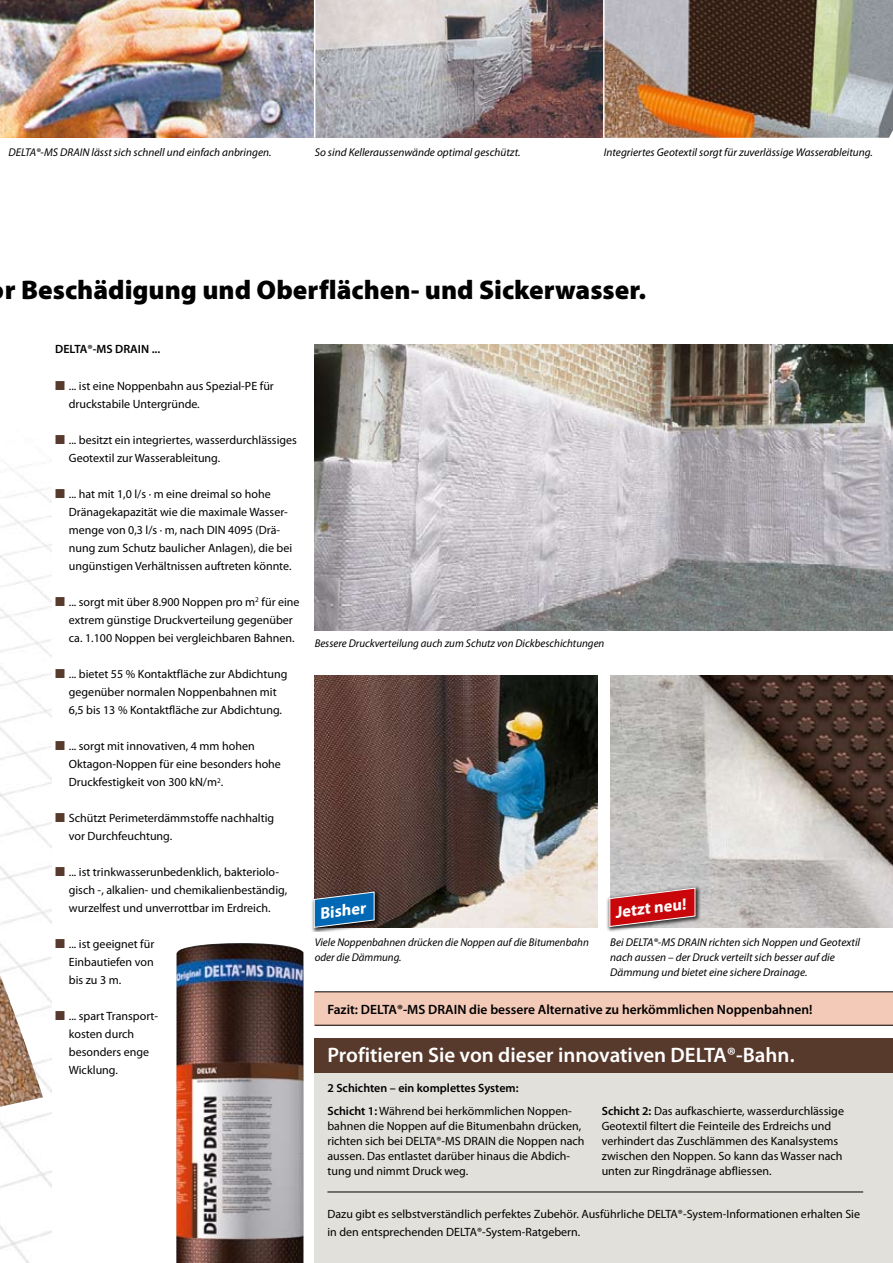
<style>
.page{position:relative;width:893px;height:1263px;background:#fff}
.page>*{position:absolute;margin:0;border:0;box-sizing:border-box;transform-origin:0 0}
.t1{font:900 27px "Myriad Pro Doerken";color:#000}
.t2{font:600 21px "Myriad Pro Doerken";color:#fff}
.t3{font:700 16.5px "Myriad Pro Doerken";color:#fff}
.t4{font:600 13.5px "Myriad Pro Doerken";color:#000}
.t5{font:12px/18px "Myriad Pro Doerken";color:#000}
.t6{font:600 12px/23px "Myriad Pro Doerken";color:#000}
.t7{font:italic 11.25px/15px "Myriad Pro Doerken";color:#000}
.s1{font-weight:600;color:#583a2d}
.s2{font-weight:400}
.s3{font-weight:600}
</style>
<div class="page">
<img style="left:0;top:0;width:893px;height:138px">
<hr style="left:314px;top:0;width:1px;height:138px;background:#fff">
<hr style="left:603px;top:0;width:2px;height:138px;background:#fff">
<img style="left:315px;top:344px;width:578px;height:286px">
<img style="left:315px;top:676px;width:282px;height:252px">
<img style="left:610px;top:676px;width:283px;height:252px">
<div style="left:315px;top:992px;width:578px;height:33px;background:#f3c9b7"></div>
<div style="left:315px;top:1042px;width:578px;height:221px;background:#e1e0da"></div>
<div style="left:315px;top:1039px;width:578px;height:34px;background:#583a2d"></div>
<hr style="left:327px;top:1191px;width:536px;height:1px;background:#000">
<img style="left:176px;top:943px;width:128px;height:320px">
<hr style="left:315px;top:991px;width:578px;height:1px;background:#000">
<hr style="left:315px;top:1025px;width:578px;height:1px;background:#000">
<div style="left:310px;top:887px;width:69px;height:45px;background:#000;opacity:.75"></div>
<svg style="left:314px;top:891px;width:61px;height:37px"></svg>
<div style="left:605px;top:884px;width:95px;height:48px;background:#000;opacity:.75"></div>
<svg style="left:609px;top:887px;width:87px;height:40px"></svg>
<img style="left:0;top:464px;width:51px;height:799px">
<img style="left:0;top:974px;width:43px;height:133px">
<p class="t7" style="left:9px;top:144px;width:264px">DELTA®-MS DRAIN lässt sich schnell und einfach anbringen.</p>
<p class="t7" style="left:315px;top:144px;width:207px">So sind Kelleraussenwände optimal geschützt.</p>
<p class="t7" style="left:604px;top:144px;width:271px">Integriertes Geotextil sorgt für zuverlässige Wasserableitung.</p>
<h1 class="t1" style="left:5px;top:272px;width:643px">r Beschädigung und Oberflächen- und Sickerwasser.</h1>
<p class="t6" style="left:55px;top:338px;width:106px">DELTA®-MS DRAIN ...</p>
<p class="t5" style="left:69px;top:377px;width:206px;text-indent:-14px"><span class="s1">■</span> ... ist eine Noppenbahn aus Spezial-PE für druckstabile Untergründe.</p>
<p class="t5" style="left:69px;top:431px;width:230px;text-indent:-14px"><span class="s1">■</span> ... besitzt ein integriertes, wasserdurchlässiges<br>Geotextil zur Wasserableitung.</p>
<p class="t5" style="left:69px;top:485px;width:225px;text-indent:-14px"><span class="s1">■</span> ... hat mit 1,0 l/s · m eine dreimal so hohe Dränagekapazität wie die maximale Wasser&shy;menge von 0,3 l/s · m, nach DIN 4095 (Drä&shy;nung zum Schutz baulicher Anlagen), die bei ungünstigen Verhältnissen auftreten könnte.</p>
<p class="t5" style="left:69px;top:593px;width:232px;text-indent:-14px"><span class="s1">■</span> ... sorgt mit über 8.900 Noppen pro m<sup>2</sup> für eine extrem günstige Druckverteilung gegenüber ca. 1.100 Noppen bei vergleichbaren Bahnen.</p>
<p class="t5" style="left:69px;top:665px;width:220px;text-indent:-14px"><span class="s1">■</span> ... bietet 55 % Kontaktfläche zur Abdichtung gegenüber normalen Noppenbahnen mit<br>6,5 bis 13 % Kontaktfläche zur Abdichtung.</p>
<p class="t5" style="left:69px;top:737px;width:214px;text-indent:-14px"><span class="s1">■</span> ... sorgt mit innovativen, 4 mm hohen<br>Oktagon-Noppen für eine besonders hohe<br>Druckfestigkeit von 300 kN/m<sup>2</sup>.</p>
<p class="t5" style="left:69px;top:809px;width:207px;text-indent:-14px"><span class="s1">■</span> Schützt Perimeterdämmstoffe nachhaltig vor Durchfeuchtung.</p>
<p class="t5" style="left:69px;top:863px;width:220px;text-indent:-14px"><span class="s1">■</span> ... ist trinkwasserunbedenklich, bakteriolo&shy;gisch -, alkalien- und chemikalienbeständig, wurzelfest und unverrottbar im Erdreich.</p>
<p class="t5" style="left:69px;top:935px;width:87px;text-align:justify;text-indent:-14px"><span class="s1">■</span> ... ist geeignet für Einbautiefen von bis zu 3 m.</p>
<p class="t5" style="left:69px;top:1007px;width:90px;text-indent:-14px"><span class="s1">■</span> ... spart Transport&shy;kosten durch besonders enge<br>Wicklung.</p>
<p class="t7" style="left:315px;top:636px;width:291px">Bessere Druckverteilung auch zum Schutz von Dickbeschichtungen</p>
<h3 class="t3" style="left:318px;top:903px;width:48px;rotate:-7deg">Bisher</h3>
<h3 class="t3" style="left:614px;top:902px;width:73px;rotate:-7deg">Jetzt neu!</h3>
<p class="t7" style="left:315px;top:934px;width:276px">Viele Noppenbahnen drücken die Noppen auf die Bitumenbahn oder die Dämmung.</p>
<p class="t7" style="left:610px;top:934px;width:251px">Bei DELTA®-MS DRAIN richten sich Noppen und Geotextil nach aussen – der Druck verteilt sich besser auf die<br>Dämmung und bietet eine sichere Drainage.</p>
<p class="t4" style="left:327px;top:1001px;width:487px">Fazit: DELTA®-MS DRAIN die bessere Alternative zu herkömmlichen Noppenbahnen!</p>
<h2 class="t2" style="left:327px;top:1041px;width:469px">Profitieren Sie von dieser innovativen DELTA®-Bahn.</h2>
<p class="t6" style="left:327px;top:1076px;width:246px">2 Schichten – ein komplettes System:<br>Schicht 1: <span class="s2">Während bei herkömmlichen Noppen-</span></p>
<p class="t5" style="left:327px;top:1118px;width:259px;line-height:15px">bahnen die Noppen auf die Bitumenbahn drücken, richten sich bei DELTA®-MS DRAIN die Noppen nach aussen. Das entlastet darüber hinaus die Abdich&shy;tung und nimmt Druck weg.</p>
<p class="t5" style="left:602px;top:1103px;width:244px;line-height:15px"><span class="s3">Schicht 2:</span> Das aufkaschierte, wasserdurchlässige Geotextil filtert die Feinteile des Erdreichs und verhindert das Zuschlämmen des Kanalsystems zwischen den Noppen. So kann das Wasser nach unten zur Ringdränage abfliessen.</p>
<p class="t5" style="left:327px;top:1205px;width:534px">Dazu gibt es selbstverständlich perfektes Zubehör. Ausführliche DELTA®-System-Informationen erhalten Sie in den entsprechenden DELTA®-System-Ratgebern.</p>
</div>
